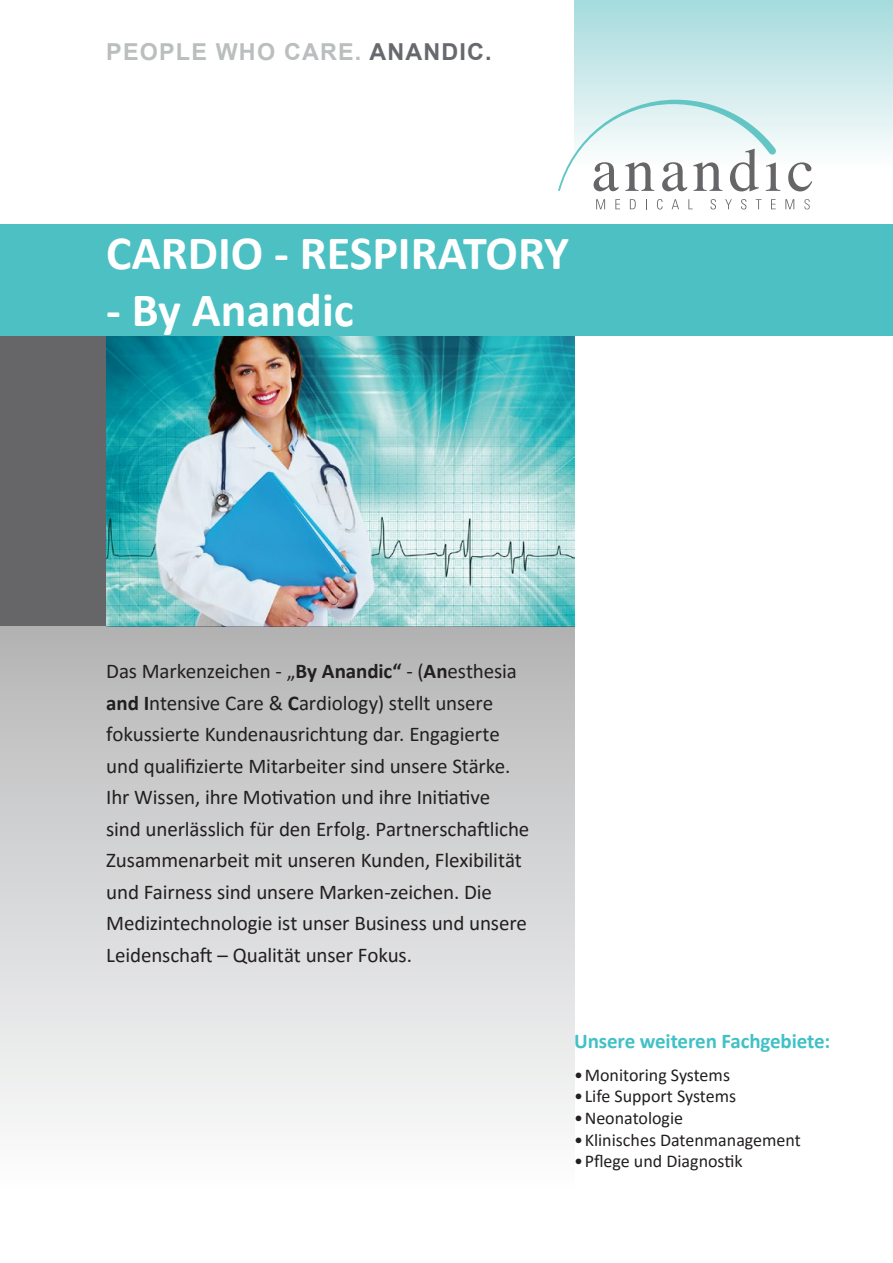
<style>
.page{position:relative;width:893px;height:1263px;background:#fff}
.page>*{position:absolute;margin:0;border:0;box-sizing:border-box;transform-origin:0 0}
.t1{font:700 48px "Calibri";color:#fff}
.t2{font:700 23.4px "Arial";letter-spacing:.05em;color:#bbbebf}
.t3{font:21px/31.5px "Calibri";letter-spacing:-.01em;color:#231f20}
.t4{font:700 21px "Calibri";letter-spacing:-.005em;color:#41c1c6}
.t5{font:18px "Calibri";color:#231f20}
.s1{color:#66696d}
.s2{font-weight:700}
</style>
<div class="page">
<div style="left:0;top:330px;width:111px;height:296px;background:#666669"></div>
<img style="left:106px;top:335px;width:468px;height:291px">
<div style="left:574px;top:0;width:319px;height:167px;background:linear-gradient(to bottom,#a5dadc,#fdfdfd)"></div>
<svg style="left:596px;top:199px;width:9px;height:10px"></svg>
<svg style="left:615px;top:199px;width:5px;height:10px"></svg>
<svg style="left:630px;top:199px;width:6px;height:10px"></svg>
<svg style="left:657px;top:199px;width:6px;height:10px"></svg>
<svg style="left:672px;top:199px;width:7px;height:10px"></svg>
<svg style="left:688px;top:199px;width:5px;height:10px"></svg>
<svg style="left:710px;top:199px;width:6px;height:10px"></svg>
<svg style="left:725px;top:199px;width:7px;height:10px"></svg>
<svg style="left:741px;top:199px;width:5px;height:10px"></svg>
<svg style="left:756px;top:199px;width:5px;height:10px"></svg>
<svg style="left:771px;top:199px;width:5px;height:10px"></svg>
<svg style="left:785px;top:199px;width:9px;height:10px"></svg>
<svg style="left:804px;top:199px;width:6px;height:10px"></svg>
<svg style="left:558px;top:100px;width:254px;height:91px"></svg>
<div style="left:0;top:224px;width:893px;height:111px;background:#4cc0c2"></div>
<div style="left:0;top:626px;width:574px;height:565px;background:linear-gradient(to bottom,#b5b5b6,#fdfeff)"></div>
<p class="t2" style="left:106px;top:35px;width:387px">PEOPLE WHO CARE. <span class="s1">ANANDIC.</span></p>
<p class="t1" style="left:106px;top:219px;width:464px">CARDIO - RESPIRATORY</p>
<p class="t1" style="left:106px;top:276px;width:249px">- By Anandic</p>
<p class="t3" style="left:106px;top:655px;width:425px">Das Markenzeichen - „<span class="s2">By Anandic“</span> - (<span class="s2">An</span>esthesia <span class="s2">and I</span>ntensive Care &amp; <span class="s2">C</span>ardiology) stellt unsere fokussierte Kundenausrichtung dar. Engagierte und qualifizierte Mitarbeiter sind unsere Stärke.<br>Ihr Wissen, ihre Motivation und ihre Initiative sind unerlässlich für den Erfolg. Partnerschaftliche Zusammenarbeit mit unseren Kunden, Flexibilität und Fairness sind unsere Marken-zeichen. Die Medizintechnologie ist unser Business und unsere Leidenschaft – Qualität unser Fokus.</p>
<p class="t4" style="left:574px;top:1026px;width:258px">Unsere weiteren Fachgebiete:</p>
<p class="t5" style="left:574px;top:1062px;width:157px">•Monitoring Systems</p>
<p class="t5" style="left:574px;top:1084px;width:163px">•Life Support Systems</p>
<p class="t5" style="left:574px;top:1105px;width:111px">•Neonatologie</p>
<p class="t5" style="left:574px;top:1127px;width:228px">•Klinisches Datenmanagement</p>
<p class="t5" style="left:574px;top:1149px;width:170px">• Pflege und Diagnostik</p>
</div>
